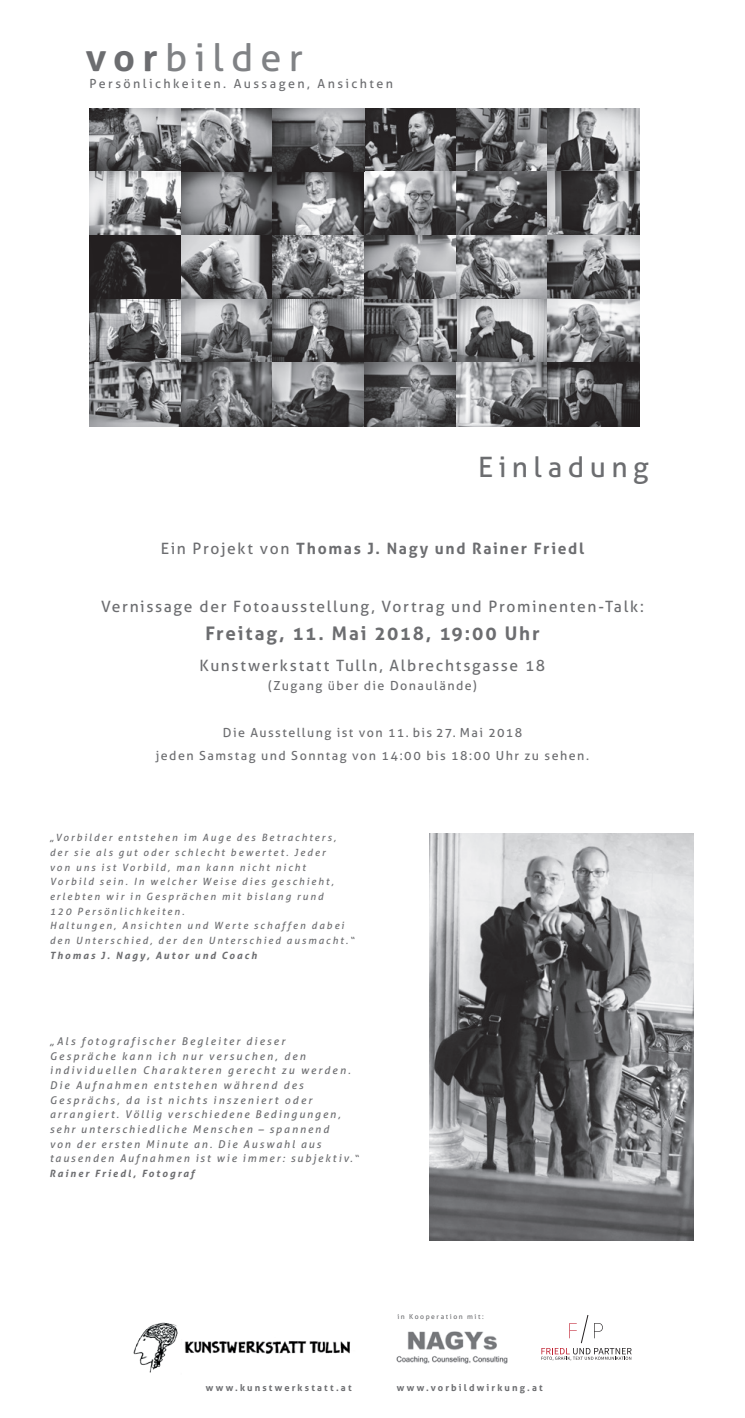
<style>
.page{position:relative;width:745px;height:1418px;background:#fff}
.page>*{position:absolute;margin:0;border:0;box-sizing:border-box;transform-origin:0 0}
.t1{font:37.88px "Aller";letter-spacing:.19em;color:#808285}
.t2{font:28.12px "Aller";letter-spacing:.195em;color:#6c6d70}
.t3{font:700 18.75px "Aller";letter-spacing:.095em;color:#6c6d70}
.t4{font:15.62px "Aller";letter-spacing:.105em;color:#6c6d70}
.t5{font:700 15.62px "Aller";letter-spacing:.11em;color:#6c6d70}
.t6{font:12.5px/23.5px "Aller";letter-spacing:.115em;color:#6c6d70;text-align:center}
.t7{font:12.5px "Aller";letter-spacing:.195em;color:#6c6d70}
.t8{font:italic 10.62px/14.6px "Aller";letter-spacing:.19em;color:#6c6d70}
.t9{font:italic 10px/14.6px "Aller";letter-spacing:.2em;color:#6c6d70}
.t10{font:italic 700 10px "Aller";letter-spacing:.2em;color:#6c6d70}
.t11{font:700 9.38px "Aller";letter-spacing:.225em;color:#6c6d70}
.t12{font:6.88px "Aller";letter-spacing:.225em;color:#6c6d70}
.s1{font-weight:700;color:#6c6d70}
.s2{font-weight:400}
.s3{font-size:10px}
</style>
<div class="page">
<img style="left:89px;top:108px;width:550px;height:318px">
<img style="left:429px;top:833px;width:264px;height:407px">
<img style="left:396px;top:1331px;width:112px;height:33px">
<svg style="left:541px;top:1315px;width:90px;height:45px"></svg>
<img style="left:133px;top:1322px;width:217px;height:51px">
<h1 class="t1" style="left:86px;top:34px;width:219px"><span class="s1">vor</span>bilder</h1>
<p class="t7" style="left:89px;top:76px;width:305px">Persönlichkeiten. Aussagen, Ansichten</p>
<h2 class="t2" style="left:477px;top:450px;width:172px">Einladung</h2>
<h3 class="t5" style="left:161px;top:539px;width:424px"><span class="s2">Ein Projekt von</span> Thomas J. Nagy und Rainer Friedl</h3>
<h3 class="t4" style="left:101px;top:597px;width:544px">Vernissage der Fotoausstellung, Vortrag und Prominenten-Talk:</h3>
<h3 class="t3" style="left:205px;top:621px;width:335px">Freitag, 11. Mai 2018, 19:00 Uhr</h3>
<h3 class="t4" style="left:199px;top:656px;width:347px">Kunstwerkstatt Tulln, Albrechtsgasse 18</h3>
<p class="t6" style="left:268px;top:673px;width:210px">(Zugang über die Donaulände)</p>
<p class="t6" style="left:156px;top:720px;width:434px">Die Ausstellung ist von 11. bis 27. Mai 2018<br>jeden Samstag und Sonntag von 14:00 bis 18:00 Uhr zu sehen.</p>
<p class="t9" style="left:50px;top:830px;width:305px">„Vorbilder entstehen im Auge des Betrachters, der sie als gut oder schlecht bewertet. Jeder<br>von uns ist Vorbild, man kann nicht nicht<br>Vorbild sein. In welcher Weise dies geschieht, erlebten wir in Gesprächen mit bislang rund<br>120 Persönlichkeiten.<br>Haltungen, Ansichten und Werte schaffen dabei den Unterschied, der den Unterschied ausmacht.“</p>
<p class="t10" style="left:50px;top:948px;width:209px">Thomas J. Nagy, Autor und Coach</p>
<p class="t8" style="left:50px;top:1034px;width:310px">„Als fotografischer Begleiter dieser<br>Gespräche kann ich nur versuchen, den individuellen Charakteren gerecht zu werden.<br>Die Aufnahmen entstehen während des Gesprächs, da ist nichts inszeniert oder arrangiert. Völlig verschiedene Bedingungen, sehr unterschiedliche Menschen – spannend<br>von der ersten Minute an. Die Auswahl aus tausenden Aufnahmen ist wie immer: subjektiv.<span class="s3">“</span></p>
<p class="t10" style="left:50px;top:1167px;width:146px">Rainer Friedl, Fotograf</p>
<p class="t12" style="left:397px;top:1312px;width:88px">in Kooperation mit:</p>
<p class="t11" style="left:206px;top:1381px;width:147px">www.kunstwerkstatt.at</p>
<p class="t11" style="left:396px;top:1381px;width:147px">www.vorbildwirkung.at</p>
</div>
